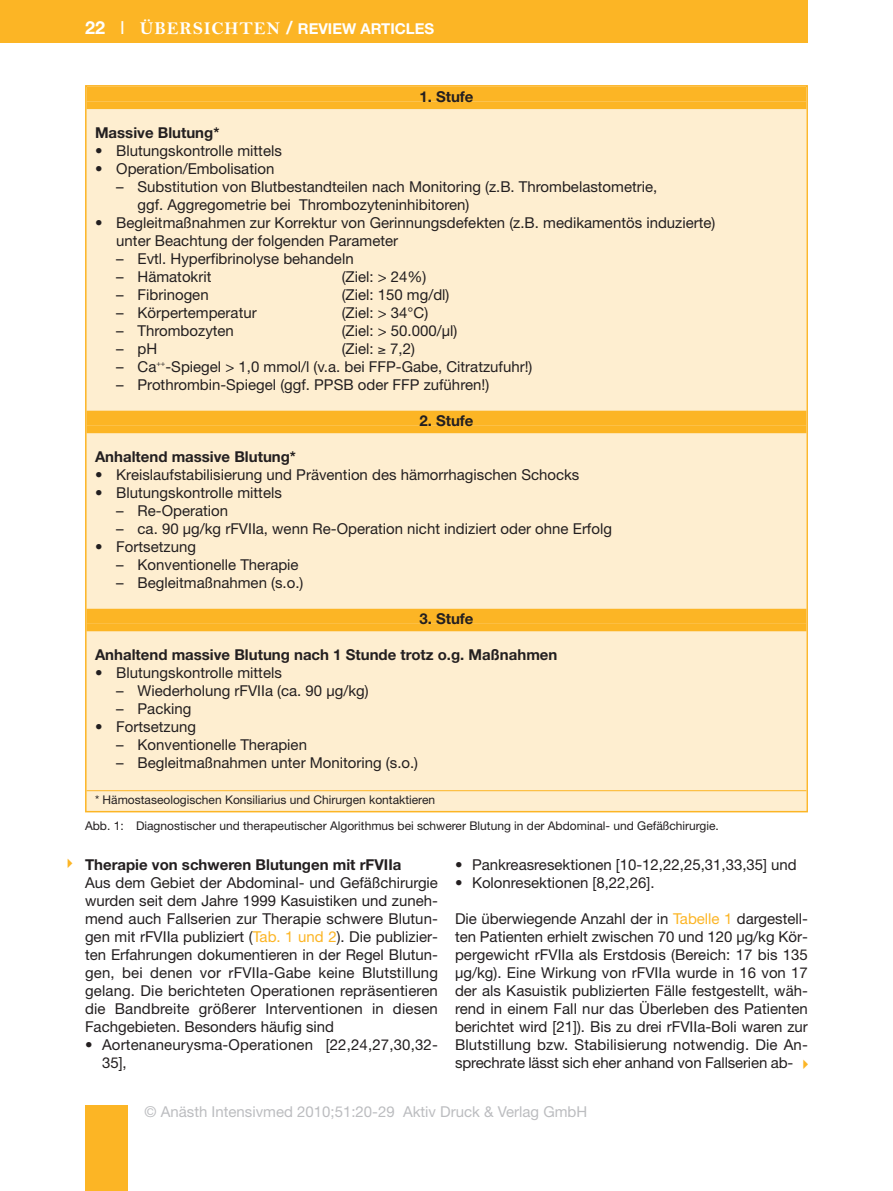
<style>
.page{position:relative;width:893px;height:1191px;background:#fff}
.page>*{position:absolute;margin:0;border:0;box-sizing:border-box;transform-origin:0 0}
.t1{font:15px/18px "Helvetica Neue";color:#231f20}
.t2{font:700 15px "Helvetica Neue";color:#231f20}
.t3{font:15px "Helvetica Neue";color:#bcbdc0}
.t4{font:700 15px "Helvetica Neue";color:#fff}
.t5{font:12px "Helvetica Neue";color:#231f20}
.s1{font-size:18px}
.s2{font-weight:400;font-size:18px}
.s3{font-family:"Bell MT Bold";font-weight:400;font-size:18px}
.s4{color:#fcb525}
</style>
<div class="page">
<div style="left:0;top:0;width:808px;height:43px;background:#fcb525"></div>
<div style="left:85px;top:1106px;width:43px;height:85px;background:#fcb525"></div>
<div style="left:87px;top:87px;width:719px;height:724px;background:#feeed0"></div>
<div style="left:87px;top:87px;width:719px;height:15px;background:#fcb525"></div>
<div style="left:87px;top:102px;width:719px;height:7px;background:#fcb525"></div>
<div style="left:87px;top:411px;width:719px;height:15px;background:#fcb525"></div>
<div style="left:87px;top:426px;width:719px;height:7px;background:#fcb525"></div>
<div style="left:87px;top:609px;width:719px;height:15px;background:#fcb525"></div>
<div style="left:87px;top:624px;width:719px;height:7px;background:#fcb525"></div>
<hr style="left:87px;top:790px;width:719px;height:1px;background:#fcb525">
<p class="t4" style="left:85px;top:23px;width:351px"><span class="s1">22</span> <span class="s2">I</span> <span class="s3">ÜBERSICHTEN</span> <span class="s1">/</span> REVIEW ARTICLES</p>
<p class="t2" style="left:419px;top:91px;width:56px">1. Stufe</p>
<p class="t2" style="left:95px;top:127px;width:126px">Massive Blutung*</p>
<p class="t1" style="left:95px;top:143px;width:188px">• Blutungskontrolle mittels</p>
<p class="t1" style="left:95px;top:161px;width:181px">• Operation/Embolisation</p>
<p class="t1" style="left:138px;top:179px;width:521px;text-indent:-21px">– Substitution von Blutbestandteilen nach Monitoring (z.B. Thrombelastometrie, ggf. Aggregometrie bei Thrombozyteninhibitoren)</p>
<p class="t1" style="left:116px;top:215px;width:601px;text-indent:-21px">• Begleitmaßnahmen zur Korrektur von Gerinnungsdefekten (z.B. medikamentös induzierte) unter Beachtung der folgenden Parameter</p>
<p class="t1" style="left:116px;top:251px;width:239px">– Evtl. Hyperfibrinolyse behandeln</p>
<p class="t1" style="left:116px;top:269px;width:97px">– Hämatokrit</p>
<p class="t1" style="left:342px;top:269px;width:86px">(Ziel: &gt; 24%)</p>
<p class="t1" style="left:116px;top:287px;width:94px">– Fibrinogen</p>
<p class="t1" style="left:342px;top:287px;width:109px">(Ziel: 150 mg/dl)</p>
<p class="t1" style="left:116px;top:305px;width:142px">– Körpertemperatur</p>
<p class="t1" style="left:342px;top:305px;width:88px">(Ziel: &gt; 34°C)</p>
<p class="t1" style="left:116px;top:323px;width:119px">– Thrombozyten</p>
<p class="t1" style="left:342px;top:323px;width:117px">(Ziel: &gt; 50.000/µl)</p>
<p class="t1" style="left:116px;top:341px;width:42px">– pH</p>
<p class="t1" style="left:342px;top:341px;width:75px">(Ziel: ≥ 7,2)</p>
<p class="t1" style="left:116px;top:359px;width:418px">– Ca<sup>++</sup>-Spiegel &gt; 1,0 mmol/l (v.a. bei FFP-Gabe, Citratzufuhr!)</p>
<p class="t1" style="left:116px;top:377px;width:374px">– Prothrombin-Spiegel (ggf. PPSB oder FFP zuführen!)</p>
<p class="t2" style="left:419px;top:415px;width:56px">2. Stufe</p>
<p class="t2" style="left:95px;top:451px;width:203px">Anhaltend massive Blutung*</p>
<p class="t1" style="left:95px;top:467px;width:486px">• Kreislaufstabilisierung und Prävention des hämorrhagischen Schocks</p>
<p class="t1" style="left:95px;top:485px;width:188px">• Blutungskontrolle mittels</p>
<p class="t1" style="left:116px;top:503px;width:113px">– Re-Operation</p>
<p class="t1" style="left:116px;top:521px;width:497px">– ca. 90 µg/kg rFVIIa, wenn Re-Operation nicht indiziert oder ohne Erfolg</p>
<p class="t1" style="left:95px;top:539px;width:102px">• Fortsetzung</p>
<p class="t1" style="left:116px;top:557px;width:184px">– Konventionelle Therapie</p>
<p class="t1" style="left:116px;top:575px;width:189px">– Begleitmaßnahmen (s.o.)</p>
<p class="t2" style="left:419px;top:613px;width:56px">3. Stufe</p>
<p class="t2" style="left:95px;top:649px;width:464px">Anhaltend massive Blutung nach 1 Stunde trotz o.g. Maßnahmen</p>
<p class="t1" style="left:95px;top:665px;width:188px">• Blutungskontrolle mittels</p>
<p class="t1" style="left:116px;top:683px;width:254px">– Wiederholung rFVIIa (ca. 90 µg/kg)</p>
<p class="t1" style="left:116px;top:701px;width:77px">– Packing</p>
<p class="t1" style="left:95px;top:719px;width:102px">• Fortsetzung</p>
<p class="t1" style="left:116px;top:737px;width:192px">– Konventionelle Therapien</p>
<p class="t1" style="left:116px;top:755px;width:303px">– Begleitmaßnahmen unter Monitoring (s.o.)</p>
<p class="t5" style="left:95px;top:795px;width:342px">* Hämostaseologischen Konsiliarius und Chirurgen kontaktieren</p>
<p class="t5" style="left:85px;top:821px;width:635px">Abb. 1: Diagnostischer und therapeutischer Algorithmus bei schwerer Blutung in der Abdominal- und Gefäßchirurgie.</p>
<p class="t2" style="left:85px;top:859px;width:318px">Therapie von schweren Blutungen mit rFVIIa</p>
<p class="t1" style="left:85px;top:875px;width:354px;text-align:justify">Aus dem Gebiet der Abdominal- und Gefäßchirurgie wurden seit dem Jahre 1999 Kasuistiken und zuneh&shy;mend auch Fallserien zur Therapie schwere Blutun&shy;gen mit rFVIIa publiziert (<span class="s4">Tab. 1 und 2</span>). Die publizier&shy;ten Erfahrungen dokumentieren in der Regel Blutun&shy;gen, bei denen vor rFVIIa-Gabe keine Blutstillung gelang. Die berichteten Operationen repräsentieren die Bandbreite größerer Interventionen in diesen Fach gebieten. Besonders häufig sind</p>
<p class="t1" style="left:102px;top:1037px;width:337px;text-indent:-17px">• Aortenaneurysma-Operationen [22,24,27,30,32-<br>35],</p>
<p class="t1" style="left:455px;top:857px;width:343px">• Pankreasresektionen [10-12,22,25,31,33,35] und</p>
<p class="t1" style="left:455px;top:875px;width:201px">• Kolonresektionen [8,22,26].</p>
<p class="t1" style="left:455px;top:911px;width:354px;text-align:justify">Die überwiegende Anzahl der in <span class="s4">Tabelle 1</span> dargestell&shy;ten Patienten erhielt zwischen 70 und 120 µg/kg Kör&shy;pergewicht rFVIIa als Erstdosis (Bereich: 17 bis 135 µg/kg). Eine Wirkung von rFVIIa wurde in 16 von 17 der als Kasuistik publizierten Fälle festgestellt, wäh&shy;rend in einem Fall nur das Überleben des Patienten berichtet wird [21]). Bis zu drei rFVIIa-Boli waren zur Blutstillung bzw. Stabilisierung notwendig. Die An&shy;sprechrate lässt sich eher anhand von Fallserien ab-</p>
<p class="t3" style="left:145px;top:1106px;width:444px">© Anästh Intensivmed 2010;51:20-29 Aktiv Druck &amp; Verlag GmbH</p>
</div>
